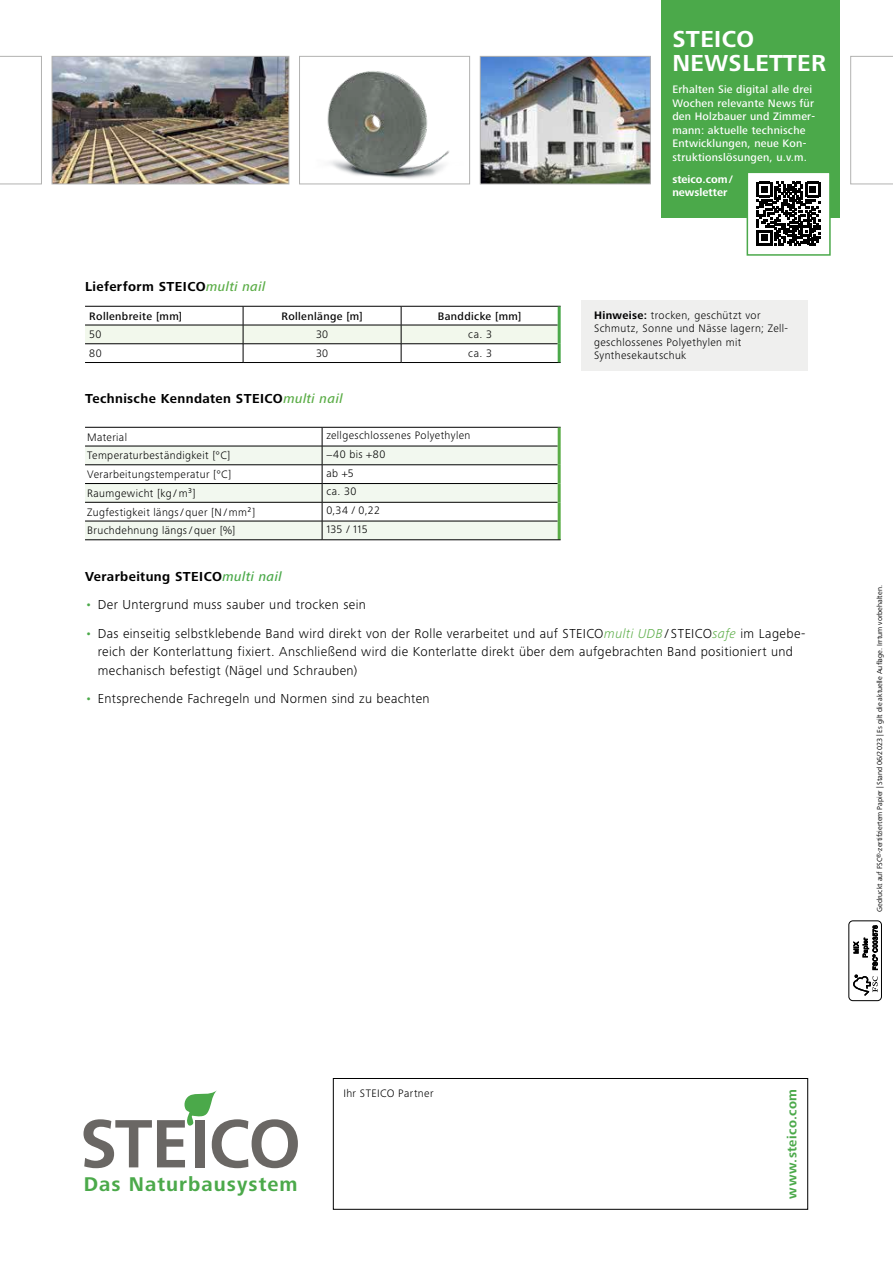
<style>
.page{position:relative;width:893px;height:1263px;background:#fff}
.page>*{position:absolute;margin:0;border:0;box-sizing:border-box;transform-origin:0 0}
.t1{font:700 24px/24px "Frutiger Next LTW1 G";letter-spacing:.02em;color:#fff}
.t2{font:700 20.55px "Frutiger Next LTW1 G";letter-spacing:.05em;color:#4ba94a}
.t3{font:300 13.5px/18.8px "Frutiger Next LTW1 G";letter-spacing:.03em;color:#000}
.t4{font:700 13.5px "Frutiger Next LTW1 G";letter-spacing:.03em;color:#000}
.t5{font:700 13.5px "Frutiger Next LTW1 G";letter-spacing:.03em;color:#4ba94a}
.t6{font:300 11.25px/13.5px "Frutiger Next LTW1 G";letter-spacing:.035em;color:#000}
.t7{font:500 11.25px/13.5px "Frutiger Next LTW1 G";letter-spacing:.02em;color:#fff}
.t8{font:500 11.25px "Frutiger Next LTW1 G";letter-spacing:.035em;color:#000}
.t9{font:700 11.25px/13.5px "Frutiger Next LTW1 G";color:#fff}
.t10{font:7.5px "Frutiger Next LTW1 G";color:#000}
.s1{font-weight:500;font-style:italic;color:#5bad47}
.s2{font-weight:500;font-style:italic;color:#4ba94a}
.s3{color:#4ba94a}
.s4{font-style:italic;color:#5bad47}
.s5{font-weight:700}
</style>
<div class="page">
<svg style="left:83px;top:1090px;width:215px;height:78px"></svg>
<div style="left:333px;top:1078px;width:475px;height:131px;border:1px solid #000"></div>
<div style="left:848px;top:920px;width:34px;height:81px;border:1px solid #000;border-radius:4px"></div>
<svg style="left:853px;top:925px;width:25px;height:71px"></svg>
<svg style="left:850px;top:56px;width:43px;height:128px"></svg>
<svg style="left:0;top:56px;width:42px;height:128px"></svg>
<div style="left:662px;top:0;width:178px;height:217px;background:#4ba94a"></div>
<svg style="left:746px;top:173px;width:85px;height:83px"></svg>
<img style="left:482px;top:58px;width:167px;height:124px">
<div style="left:480px;top:56px;width:171px;height:128px;border:1px solid #b2b2b1"></div>
<img style="left:327px;top:71px;width:123px;height:108px">
<div style="left:299px;top:56px;width:171px;height:128px;border:1px solid #b2b2b1"></div>
<img style="left:54px;top:58px;width:233px;height:124px">
<div style="left:52px;top:56px;width:237px;height:128px;border:1px solid #b2b2b1"></div>
<svg style="left:85px;top:306px;width:473px;height:56px"></svg>
<hr style="left:85px;top:362px;width:158px;height:1px;background:#000">
<hr style="left:243px;top:362px;width:158px;height:1px;background:#000">
<hr style="left:401px;top:362px;width:160px;height:1px;background:#000">
<hr style="left:558px;top:306px;width:3px;height:19px;background:#4ba94a">
<hr style="left:558px;top:325px;width:3px;height:19px;background:#4ba94a">
<hr style="left:558px;top:344px;width:3px;height:18px;background:#4ba94a">
<hr style="left:558px;top:427px;width:3px;height:19px;background:#5bad47">
<hr style="left:558px;top:446px;width:3px;height:19px;background:#5bad47">
<hr style="left:558px;top:465px;width:3px;height:18px;background:#5bad47">
<hr style="left:558px;top:483px;width:3px;height:19px;background:#5bad47">
<hr style="left:558px;top:502px;width:3px;height:19px;background:#5bad47">
<hr style="left:558px;top:521px;width:3px;height:19px;background:#5bad47">
<hr style="left:322px;top:539px;width:239px;height:1px;background:#000">
<svg style="left:85px;top:427px;width:474px;height:113px"></svg>
<div style="left:581px;top:300px;width:227px;height:71px;background:#efefee"></div>
<h1 class="t1" style="left:672px;top:28px;width:155px">STEICO<br>NEWSLETTER</h1>
<p class="t7" style="left:672px;top:83px;width:144px">Erhalten Sie digital alle drei<br>Wochen relevante News für den Holzbauer und Zimmer&shy;mann: aktuelle technische<br>Entwicklungen, neue Kon&shy;struktionslösungen, u.v.m.</p>
<p class="t9" style="left:672px;top:172px;width:62px">steico.com/ newsletter</p>
<p class="t4" style="left:85px;top:278px;width:182px">Lieferform STEICO<span class="s1">multi nail</span></p>
<p class="t8" style="left:89px;top:309px;width:94px">Rollenbreite [mm]</p>
<p class="t8" style="left:281px;top:309px;width:83px">Rollenlänge [m]</p>
<p class="t8" style="left:438px;top:309px;width:85px">Banddicke [mm]</p>
<p class="t6" style="left:89px;top:328px;width:14px">50</p>
<p class="t6" style="left:316px;top:328px;width:14px">30</p>
<p class="t6" style="left:468px;top:328px;width:25px">ca. 3</p>
<p class="t6" style="left:89px;top:347px;width:14px">80</p>
<p class="t6" style="left:316px;top:347px;width:14px">30</p>
<p class="t6" style="left:468px;top:347px;width:25px">ca. 3</p>
<p class="t4" style="left:85px;top:391px;width:259px">Technische Kenndaten STEICO<span class="s1">multi nail</span></p>
<p class="t6" style="left:87px;top:430px;width:41px">Material</p>
<p class="t6" style="left:326px;top:428px;width:146px">zellgeschlossenes Polyethylen</p>
<p class="t6" style="left:87px;top:449px;width:145px">Temperaturbeständigkeit [°C]</p>
<p class="t6" style="left:326px;top:447px;width:61px">−40 bis +80</p>
<p class="t6" style="left:87px;top:468px;width:146px">Verarbeitungstemperatur [°C]</p>
<p class="t6" style="left:326px;top:466px;width:29px">ab +5</p>
<p class="t6" style="left:87px;top:486px;width:110px">Raumgewicht [kg / m³]</p>
<p class="t6" style="left:326px;top:485px;width:31px">ca. 30</p>
<p class="t6" style="left:87px;top:505px;width:170px">Zugfestigkeit längs/ quer [N / mm²]</p>
<p class="t6" style="left:326px;top:504px;width:55px">0,34 / 0,22</p>
<p class="t6" style="left:87px;top:524px;width:150px">Bruchdehnung längs/ quer [%]</p>
<p class="t6" style="left:326px;top:522px;width:43px">135 / 115</p>
<p class="t4" style="left:85px;top:569px;width:198px">Verarbeitung STEICO<span class="s2">multi nail</span></p>
<p class="t3" style="left:85px;top:596px;width:282px"><span class="s3">•</span> Der Untergrund muss sauber und trocken sein</p>
<p class="t3" style="left:98px;top:624px;width:709px;text-indent:-13px"><span class="s3">•</span> Das einseitig selbstklebende Band wird direkt von der Rolle verarbeitet und auf STEICO<span class="s4">multi UDB</span> / STEICO<span class="s4">safe</span> im Lagebe&shy;reich der Konterlattung fixiert. Anschließend wird die Konterlatte direkt über dem aufgebrachten Band positioniert und mechanisch befestigt (Nägel und Schrauben)</p>
<p class="t3" style="left:85px;top:689px;width:346px"><span class="s3">•</span> Entsprechende Fachregeln und Normen sind zu beachten</p>
<p class="t6" style="left:594px;top:308px;width:196px"><span class="s5">Hinweise:</span> trocken, geschützt vor<br>Schmutz, Sonne und Nässe lagern; Zell&shy;geschlossenes Polyethylen mit<br>Synthesekautschuk</p>
<p class="t10" style="left:875px;top:912px;width:328px;rotate:-90deg">Gedruckt auf FSC<sup>®</sup>-zertifziertem Papier | Stand 06/2023 | Es gilt die aktuelle Auflage. Irrtum vorbehalten.</p>
<h2 class="t2" style="left:84px;top:1172px;width:215px">Das Naturbausystem</h2>
<p class="t6" style="left:343px;top:1086px;width:92px">Ihr STEICO Partner</p>
<p class="t5" style="left:784px;top:1198px;width:111px;rotate:-90deg">www.steico.com</p>
</div>
